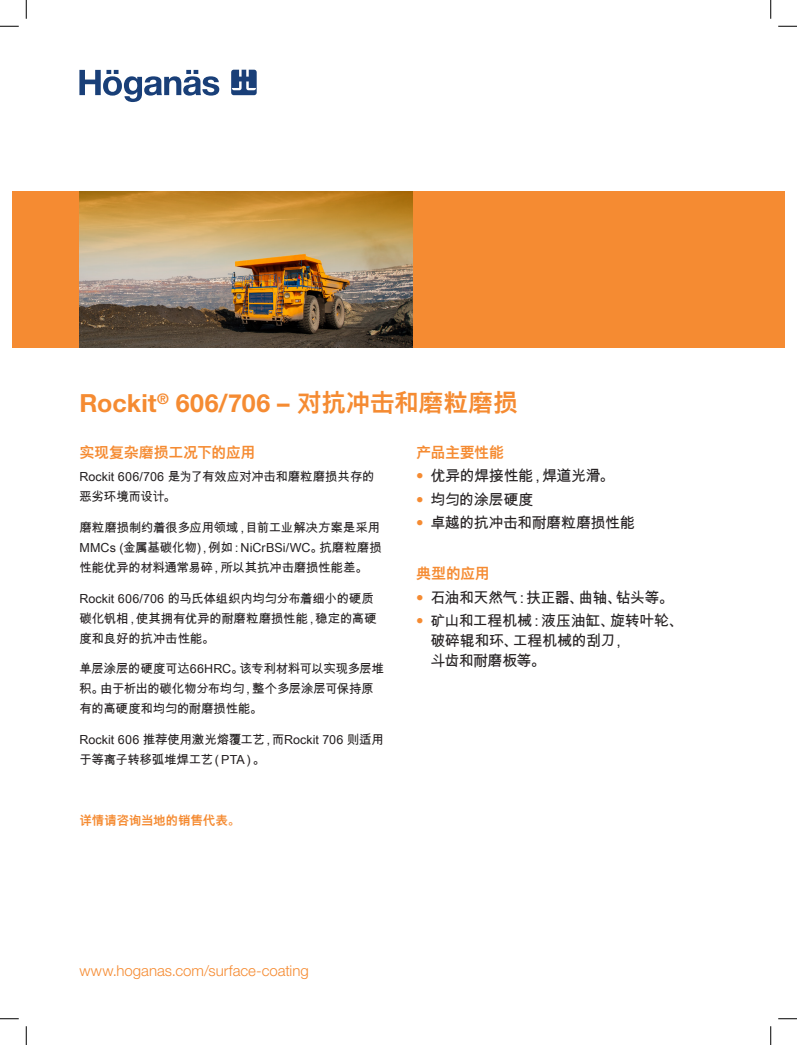
<style>
.page{position:relative;width:797px;height:1045px;background:#fff}
.page>*{position:absolute;margin:0;border:0;box-sizing:border-box;transform-origin:0 0}
.t1{font:700 25px "Helvetica Neue LT Std";color:#f58b32}
.t2{font:15px/20px "Arial Unicode MS";letter-spacing:-.03em;color:#231f20}
.t3{font:300 15px "Helvetica Neue LT Pro";color:#f58b32}
.t4{font:700 15px "Arial Unicode MS";letter-spacing:-.02em;color:#f58b32}
.t5{font:12.5px/20px "Arial Unicode MS";letter-spacing:-.02em;color:#231f20}
.t6{font:700 12.5px "Arial Unicode MS";letter-spacing:-.01em;color:#f58b32}
.s1{font-family:"Arial Unicode MS"}
.s2{font-family:"Helvetica Neue LT Pro";font-weight:100;font-stretch:expanded;color:#f58b32}
</style>
<div class="page">
<svg style="left:79px;top:70px;width:140px;height:32px"></svg>
<svg style="left:231px;top:70px;width:26px;height:25px"></svg>
<div style="left:12px;top:191px;width:773px;height:156px;background:#f58b32"></div>
<img style="left:79px;top:191px;width:333px;height:156px">
<svg style="left:0;top:25px;width:19px;height:2px"></svg>
<svg style="left:778px;top:25px;width:19px;height:2px"></svg>
<svg style="left:0;top:1018px;width:19px;height:1px"></svg>
<svg style="left:778px;top:1018px;width:19px;height:1px"></svg>
<svg style="left:25px;top:0;width:2px;height:19px"></svg>
<svg style="left:25px;top:1026px;width:2px;height:19px"></svg>
<svg style="left:770px;top:0;width:1px;height:19px"></svg>
<svg style="left:770px;top:1026px;width:1px;height:19px"></svg>
<h1 class="t1" style="left:79px;top:388px;width:440px">Rockit<sup>®</sup> 606/706 – <span class="s1">对抗冲击和磨粒磨损</span></h1>
<p class="t4" style="left:416px;top:441px;width:89px">产品主要性能</p>
<p class="t2" style="left:416px;top:465px;width:200px"><span class="s2">•</span> 优异的焊接性能，焊道光滑。</p>
<p class="t2" style="left:416px;top:489px;width:119px"><span class="s2">•</span> 均匀的涂层硬度</p>
<p class="t2" style="left:416px;top:513px;width:220px"><span class="s2">•</span> 卓越的抗冲击和耐磨粒磨损性能</p>
<p class="t4" style="left:416px;top:563px;width:75px">典型的应用</p>
<p class="t2" style="left:416px;top:587px;width:259px"><span class="s2">•</span> 石油和天然气：扶正器、曲轴、钻头等。</p>
<p class="t2" style="left:430px;top:610px;width:255px;text-indent:-14px"><span class="s2">•</span> 矿山和工程机械：液压油缸、旋转叶轮、破碎辊和环、工程机械的刮刀，<br>斗齿和耐磨板等。</p>
<p class="t4" style="left:79px;top:441px;width:177px">实现复杂磨损工况下的应用</p>
<p class="t5" style="left:79px;top:466px;width:297px">Rockit 606/706 是为了有效应对冲击和磨粒磨损共存的恶劣环境而设计。</p>
<p class="t5" style="left:79px;top:517px;width:304px">磨粒磨损制约着很多应用领域，目前工业解决方案是采用<br>MMCs (金属基碳化物)，例如：NiCrBSi/WC。抗磨粒磨损性能优异的材料通常易碎，所以其抗冲击磨损性能差。</p>
<p class="t5" style="left:79px;top:588px;width:299px">Rockit 606/706 的马氏体组织内均匀分布着细小的硬质碳化钒相，使其拥有优异的耐磨粒磨损性能，稳定的高硬度和良好的抗冲击性能。</p>
<p class="t5" style="left:79px;top:658px;width:306px">单层涂层的硬度可达66HRC。该专利材料可以实现多层堆积。由于析出的碳化物分布均匀，整个多层涂层可保持原有的高硬度和均匀的耐磨损性能。</p>
<p class="t5" style="left:79px;top:729px;width:306px">Rockit 606 推荐使用激光熔覆工艺，而Rockit 706 则适用于等离子转移弧堆焊工艺（PTA）。</p>
<p class="t6" style="left:79px;top:811px;width:162px">详情请咨询当地的销售代表。</p>
<p class="t3" style="left:79px;top:961px;width:231px">www.hoganas.com/surface-coating</p>
</div>
